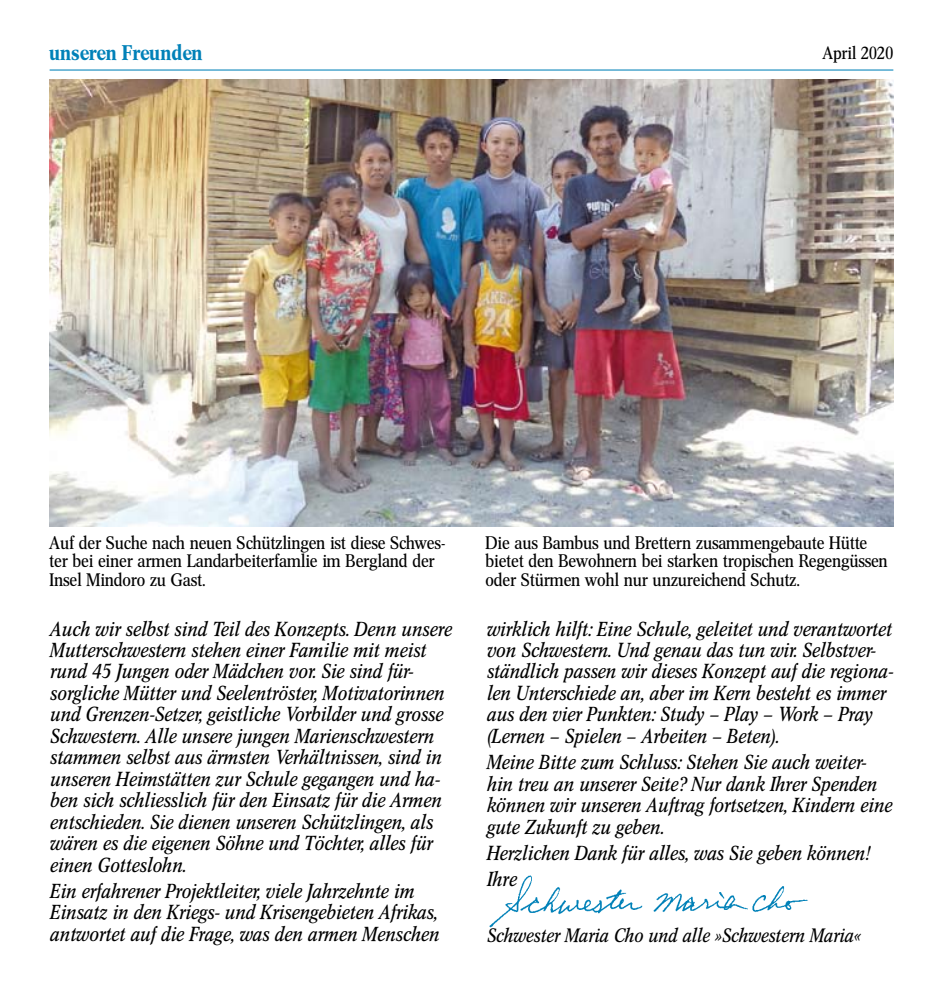
<style>
.page{position:relative;width:943px;height:993px;background:#fff}
.page>*{position:absolute;margin:0;border:0;box-sizing:border-box;transform-origin:0 0}
.t1{font:21px "Cnn Med";color:#0081b8}
.t2{font:20.12px/21.3px "Cnn Ita";letter-spacing:.015em;color:#000}
.t3{font:19.25px "Cnn Ita";letter-spacing:.015em;color:#000}
.t4{font:17.85px/18.9px "Cnn Reg";color:#000;scale:1.05 1}
.t5{font:17.5px "Cnn Reg";color:#000;scale:1.05 1}
</style>
<div class="page">
<hr style="left:50px;top:69px;width:843px;height:1px;background:#0081b8">
<img style="left:489px;top:875px;width:319px;height:52px">
<img style="left:50px;top:79px;width:843px;height:447px">
<p class="t1" style="left:50px;top:40px;width:155px">unseren Freunden</p>
<p class="t5" style="left:822px;top:43px;width:69px">April 2020</p>
<p class="t4" style="left:50px;top:533px;width:378px">Auf der Suche nach neuen Schützlingen ist diese Schwes&shy;ter bei einer armen Landarbeiterfamlie im Bergland der<br>Insel Mindoro zu Gast.</p>
<p class="t4" style="left:486px;top:533px;width:384px">Die aus Bambus und Brettern zusammengebaute Hütte bietet den Bewohnern bei starken tropischen Regengüssen oder Stürmen wohl nur unzureichend Schutz.</p>
<p class="t2" style="left:50px;top:618px;width:403px">Auch wir selbst sind Teil des Konzepts. Denn unsere Mutterschwestern stehen einer Familie mit meist rund 45 Jungen oder Mädchen vor. Sie sind für&shy;sorgliche Mütter und Seelentröster, Motivatorinnen und Grenzen-Setzer, geistliche Vorbilder und grosse Schwestern. Alle unsere jungen Marienschwestern stammen selbst aus ärmsten Verhältnissen, sind in unseren Heimstätten zur Schule gegangen und ha&shy;ben sich schliesslich für den Einsatz für die Armen entschieden. Sie dienen unseren Schützlingen, als wären es die eigenen Söhne und Töchter, alles für einen Gotteslohn.</p>
<p class="t2" style="left:50px;top:880px;width:390px">Ein erfahrener Projektleiter, viele Jahrzehnte im<br>Einsatz in den Kriegs- und Krisengebieten Afrikas, antwortet auf die Frage, was den armen Menschen</p>
<p class="t2" style="left:486px;top:618px;width:408px">wirklich hilft: Eine Schule, geleitet und verantwortet von Schwestern. Und genau das tun wir. Selbstver&shy;ständlich passen wir dieses Konzept auf die regiona&shy;len Unterschiede an, aber im Kern besteht es immer aus den vier Punkten: Study – Play – Work – Pray (Lernen – Spielen – Arbeiten – Beten).</p>
<p class="t2" style="left:486px;top:751px;width:406px">Meine Bitte zum Schluss: Stehen Sie auch weiter&shy;hin treu an unserer Seite? Nur dank Ihrer Spenden können wir unseren Auftrag fortsetzen, Kindern eine gute Zukunft zu geben.</p>
<p class="t2" style="left:486px;top:839px;width:383px;line-height:26.4px">Herzlichen Dank für alles, was Sie geben können!<br>Ihre</p>
<p class="t3" style="left:486px;top:923px;width:375px">Schwester Maria Cho und alle »Schwestern Maria«</p>
</div>
